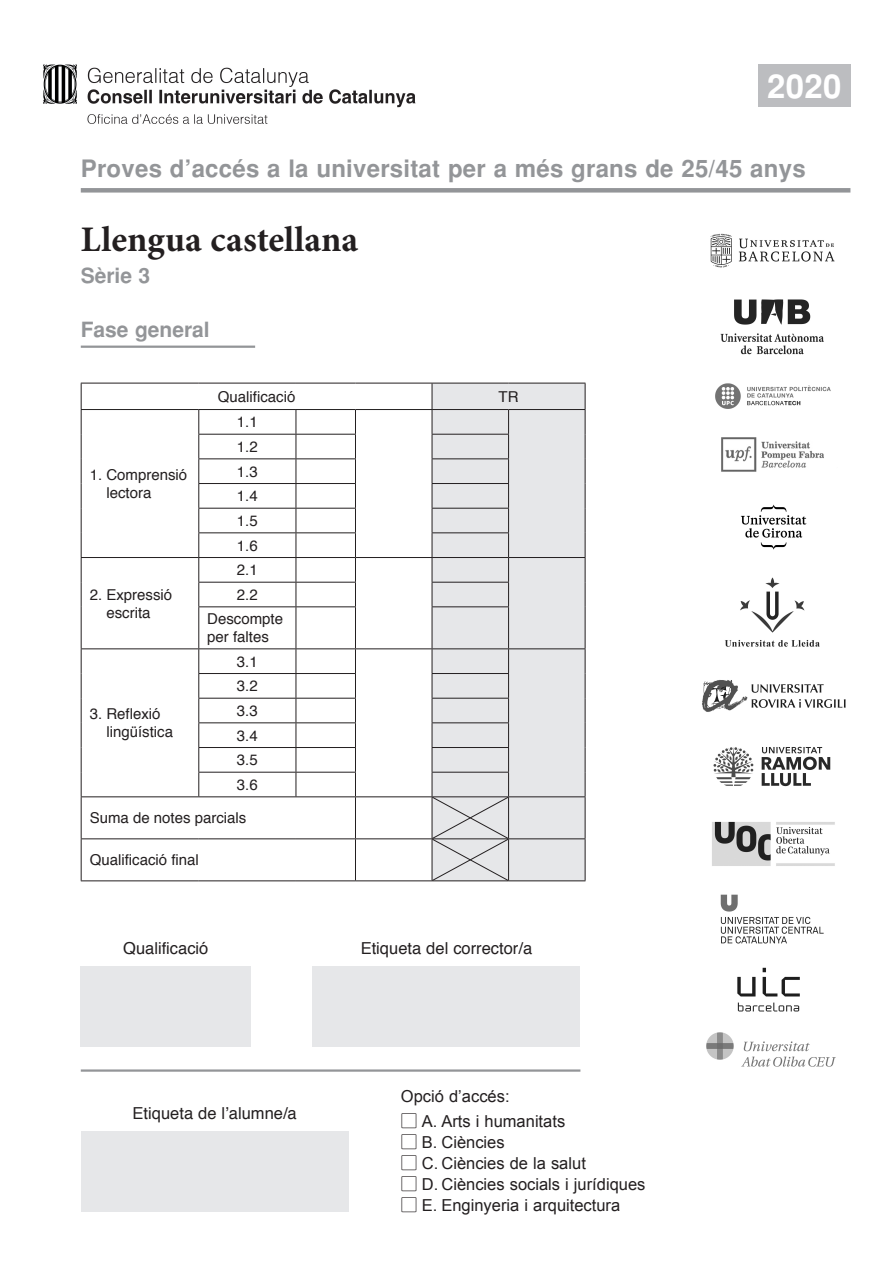
<style>
.page{position:relative;width:893px;height:1263px;background:#fff}
.page>*{position:absolute;margin:0;border:0;box-sizing:border-box;transform-origin:0 0}
.t1{font:700 36px "Minion Pro";color:#231f20}
.t2{font:700 33px "Helvetica";color:#fff}
.t3{font:700 24px "Helvetica";letter-spacing:.01em;color:#939598}
.t4{font:700 21px "Helvetica";color:#939598}
.t5{font:16.5px/21px "Arial";color:#231f20}
.t6{font:16.5px "Helvetica";color:#231f20}
.t7{font:15px/24.6px "Helvetica";color:#231f20}
.s1{font-family:"Hira Kaku Std W8"}
</style>
<div class="page">
<img style="left:43px;top:64px;width:373px;height:60px">
<svg style="left:82px;top:384px;width:350px;height:496px"></svg>
<div style="left:433px;top:384px;width:152px;height:496px;background:#e6e7e9"></div>
<hr style="left:81px;top:383px;width:118px;height:1px;background:#231f20">
<hr style="left:199px;top:383px;width:97px;height:1px;background:#231f20">
<hr style="left:296px;top:383px;width:59px;height:1px;background:#231f20">
<hr style="left:355px;top:383px;width:77px;height:1px;background:#231f20">
<hr style="left:432px;top:383px;width:77px;height:1px;background:#231f20">
<hr style="left:509px;top:383px;width:76px;height:1px;background:#231f20">
<hr style="left:81px;top:409px;width:118px;height:1px;background:#231f20">
<hr style="left:199px;top:409px;width:97px;height:1px;background:#231f20">
<hr style="left:296px;top:409px;width:59px;height:1px;background:#231f20">
<hr style="left:355px;top:409px;width:77px;height:1px;background:#231f20">
<hr style="left:432px;top:409px;width:77px;height:1px;background:#231f20">
<hr style="left:509px;top:409px;width:76px;height:1px;background:#231f20">
<hr style="left:198px;top:434px;width:98px;height:1px;background:#231f20">
<hr style="left:296px;top:434px;width:60px;height:1px;background:#231f20">
<hr style="left:432px;top:434px;width:77px;height:1px;background:#231f20">
<hr style="left:198px;top:458px;width:98px;height:1px;background:#231f20">
<hr style="left:296px;top:458px;width:60px;height:1px;background:#231f20">
<hr style="left:432px;top:458px;width:77px;height:1px;background:#231f20">
<hr style="left:198px;top:483px;width:98px;height:1px;background:#231f20">
<hr style="left:296px;top:483px;width:60px;height:1px;background:#231f20">
<hr style="left:432px;top:483px;width:77px;height:1px;background:#231f20">
<hr style="left:198px;top:508px;width:98px;height:1px;background:#231f20">
<hr style="left:296px;top:508px;width:60px;height:1px;background:#231f20">
<hr style="left:432px;top:508px;width:77px;height:1px;background:#231f20">
<hr style="left:198px;top:532px;width:98px;height:1px;background:#231f20">
<hr style="left:296px;top:532px;width:60px;height:1px;background:#231f20">
<hr style="left:432px;top:532px;width:77px;height:1px;background:#231f20">
<hr style="left:81px;top:557px;width:118px;height:1px;background:#231f20">
<hr style="left:199px;top:557px;width:97px;height:1px;background:#231f20">
<hr style="left:296px;top:557px;width:59px;height:1px;background:#231f20">
<hr style="left:355px;top:557px;width:77px;height:1px;background:#231f20">
<hr style="left:432px;top:557px;width:77px;height:1px;background:#231f20">
<hr style="left:509px;top:557px;width:76px;height:1px;background:#231f20">
<svg style="left:81px;top:383px;width:1px;height:224px"></svg>
<hr style="left:198px;top:582px;width:98px;height:1px;background:#231f20">
<svg style="left:198px;top:410px;width:1px;height:196px"></svg>
<hr style="left:296px;top:582px;width:60px;height:1px;background:#231f20">
<svg style="left:296px;top:410px;width:1px;height:196px"></svg>
<svg style="left:355px;top:410px;width:1px;height:196px"></svg>
<hr style="left:432px;top:582px;width:77px;height:1px;background:#231f20">
<svg style="left:432px;top:383px;width:1px;height:223px"></svg>
<svg style="left:508px;top:410px;width:1px;height:196px"></svg>
<svg style="left:585px;top:383px;width:1px;height:224px"></svg>
<hr style="left:81px;top:607px;width:1px;height:41px;background:#231f20">
<hr style="left:198px;top:606px;width:98px;height:1px;background:#231f20">
<hr style="left:198px;top:607px;width:1px;height:41px;background:#231f20">
<hr style="left:296px;top:606px;width:60px;height:1px;background:#231f20">
<hr style="left:296px;top:607px;width:1px;height:41px;background:#231f20">
<hr style="left:355px;top:607px;width:1px;height:41px;background:#231f20">
<hr style="left:432px;top:606px;width:77px;height:1px;background:#231f20">
<hr style="left:432px;top:607px;width:1px;height:41px;background:#231f20">
<hr style="left:508px;top:607px;width:1px;height:41px;background:#231f20">
<hr style="left:585px;top:607px;width:1px;height:41px;background:#231f20">
<hr style="left:81px;top:648px;width:118px;height:1px;background:#231f20">
<hr style="left:199px;top:648px;width:97px;height:1px;background:#231f20">
<hr style="left:296px;top:648px;width:59px;height:1px;background:#231f20">
<hr style="left:355px;top:648px;width:77px;height:1px;background:#231f20">
<hr style="left:432px;top:648px;width:77px;height:1px;background:#231f20">
<hr style="left:509px;top:648px;width:76px;height:1px;background:#231f20">
<hr style="left:198px;top:673px;width:98px;height:1px;background:#231f20">
<hr style="left:296px;top:673px;width:60px;height:1px;background:#231f20">
<hr style="left:198px;top:698px;width:98px;height:1px;background:#231f20">
<hr style="left:296px;top:698px;width:60px;height:1px;background:#231f20">
<hr style="left:198px;top:722px;width:98px;height:1px;background:#231f20">
<hr style="left:296px;top:722px;width:60px;height:1px;background:#231f20">
<hr style="left:198px;top:747px;width:98px;height:1px;background:#231f20">
<hr style="left:296px;top:747px;width:60px;height:1px;background:#231f20">
<svg style="left:81px;top:649px;width:1px;height:147px"></svg>
<hr style="left:198px;top:772px;width:98px;height:1px;background:#231f20">
<svg style="left:198px;top:649px;width:1px;height:147px"></svg>
<hr style="left:296px;top:772px;width:60px;height:1px;background:#231f20">
<svg style="left:296px;top:649px;width:1px;height:147px"></svg>
<svg style="left:355px;top:649px;width:1px;height:147px"></svg>
<svg style="left:585px;top:649px;width:1px;height:147px"></svg>
<hr style="left:81px;top:796px;width:118px;height:1px;background:#231f20">
<hr style="left:81px;top:797px;width:1px;height:41px;background:#231f20">
<hr style="left:199px;top:796px;width:97px;height:1px;background:#231f20">
<hr style="left:296px;top:796px;width:59px;height:1px;background:#231f20">
<hr style="left:355px;top:796px;width:77px;height:1px;background:#231f20">
<hr style="left:355px;top:797px;width:1px;height:41px;background:#231f20">
<hr style="left:509px;top:796px;width:76px;height:1px;background:#231f20">
<hr style="left:585px;top:797px;width:1px;height:41px;background:#231f20">
<hr style="left:81px;top:838px;width:118px;height:1px;background:#231f20">
<hr style="left:81px;top:839px;width:1px;height:41px;background:#231f20">
<hr style="left:199px;top:838px;width:97px;height:1px;background:#231f20">
<hr style="left:296px;top:838px;width:59px;height:1px;background:#231f20">
<hr style="left:355px;top:838px;width:77px;height:1px;background:#231f20">
<hr style="left:355px;top:839px;width:1px;height:41px;background:#231f20">
<hr style="left:509px;top:838px;width:76px;height:1px;background:#231f20">
<hr style="left:585px;top:839px;width:1px;height:41px;background:#231f20">
<hr style="left:81px;top:880px;width:118px;height:1px;background:#231f20">
<hr style="left:199px;top:880px;width:97px;height:1px;background:#231f20">
<hr style="left:296px;top:880px;width:59px;height:1px;background:#231f20">
<hr style="left:355px;top:880px;width:77px;height:1px;background:#231f20">
<hr style="left:432px;top:880px;width:77px;height:1px;background:#231f20">
<hr style="left:509px;top:880px;width:76px;height:1px;background:#231f20">
<svg style="left:432px;top:649px;width:77px;height:231px;background:#d8d9db"></svg>
<div style="left:81px;top:188px;width:769px;height:5px;background:#939598"></div>
<hr style="left:81px;top:346px;width:174px;height:2px;background:#939598">
<div style="left:81px;top:966px;width:170px;height:81px;background:#e6e7e9"></div>
<div style="left:81px;top:1131px;width:268px;height:81px;background:#e6e7e9"></div>
<div style="left:313px;top:966px;width:267px;height:81px;background:#e6e7e9"></div>
<hr style="left:81px;top:1069px;width:499px;height:3px;background:#939598">
<img style="left:702px;top:233px;width:144px;height:834px">
<div style="left:758px;top:64px;width:92px;height:42px;background:#bcbdc0"></div>
<p class="t2" style="left:767px;top:67px;width:76px">2020</p>
<h3 class="t3" style="left:81px;top:155px;width:726px">Proves d’accés a la universitat per a més grans de 25/45 anys</h3>
<h1 class="t1" style="left:81px;top:214px;width:279px">Llengua castellana</h1>
<h3 class="t4" style="left:81px;top:264px;width:71px">Sèrie 3</h3>
<h3 class="t4" style="left:81px;top:317px;width:130px">Fase general</h3>
<p class="t7" style="left:106px;top:466px;width:82px;line-height:18px;text-indent:-17px">1. Comprensió lectora</p>
<p class="t7" style="left:90px;top:586px;width:84px;line-height:18px;text-align:center">2. Expressió escrita</p>
<p class="t7" style="left:218px;top:385px;width:79px">Qualificació</p>
<p class="t7" style="left:499px;top:385px;width:21px">TR</p>
<p class="t7" style="left:237px;top:410px;width:22px;text-align:justify">1.1<br>1.2<br>1.3<br>1.4<br>1.5<br>1.6</p>
<p class="t7" style="left:207px;top:558px;width:77px;text-align:center">2.1<br>2.2<br>Descompte</p>
<p class="t7" style="left:207px;top:625px;width:63px">per faltes</p>
<p class="t7" style="left:237px;top:650px;width:22px;text-align:justify">3.1<br>3.2<br>3.3<br>3.4<br>3.5<br>3.6</p>
<p class="t7" style="left:90px;top:806px;width:158px">Suma de notes parcials</p>
<p class="t7" style="left:90px;top:848px;width:111px">Qualificació final</p>
<p class="t7" style="left:106px;top:706px;width:68px;line-height:18px;text-indent:-17px">3. Reflexió lingüística</p>
<p class="t6" style="left:123px;top:935px;width:87px">Qualificació</p>
<p class="t6" style="left:133px;top:1100px;width:166px">Etiqueta de l’alumne/a</p>
<p class="t6" style="left:361px;top:935px;width:173px">Etiqueta del corrector/a</p>
<p class="t5" style="left:401px;top:1084px;width:166px;line-height:25.2px">Opció d’accés:<br><span class="s1">▢</span> A. Arts i humanitats</p>
<p class="t5" style="left:401px;top:1132px;width:246px"><span class="s1">▢</span> B. Ciències<br><span class="s1">▢</span> C. Ciències de la salut<br><span class="s1">▢</span> D. Ciències socials i jurídiques <span class="s1">▢</span> E. Enginyeria i arquitectura</p>
</div>
